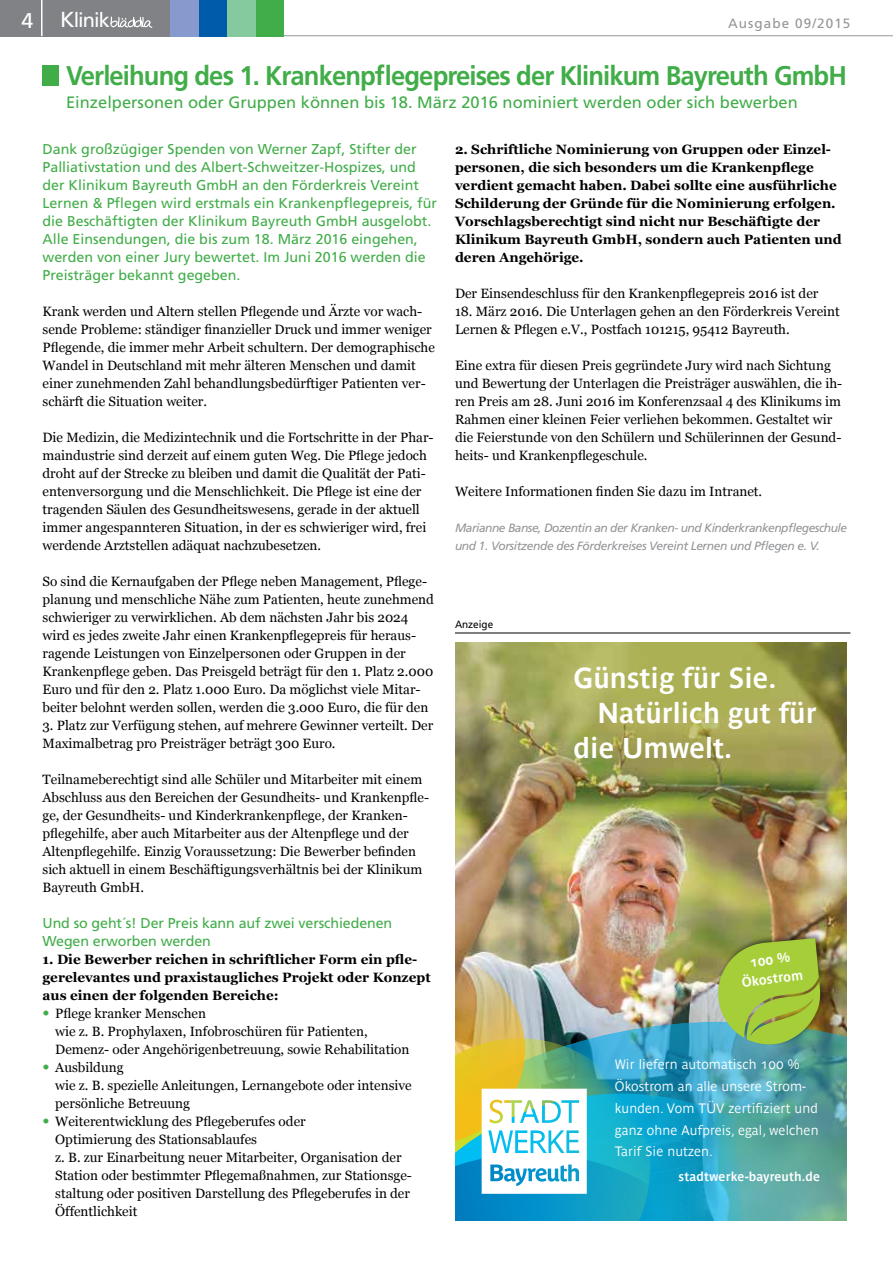
<style>
.page{position:relative;width:893px;height:1263px;background:#fff}
.page>*{position:absolute;margin:0;border:0;box-sizing:border-box;transform-origin:0 0}
.t1{font:700 28.5px "Parisine Std Gris";color:#fff}
.t2{font:700 27px "Frutiger";letter-spacing:-.035em;color:#41ad49;scale:.95 1}
.t3{font:20.1px "Frutiger";letter-spacing:-.05em;color:#fff}
.t4{font:16.5px "Frutiger";color:#41ad49}
.t5{font:14.25px/18px "Frutiger";color:#41ad49}
.t6{font:13.5px/18px "Georgia";color:#000}
.t7{font:700 13.5px/18px "Georgia";color:#000}
.t8{font:13.5px/21.8px "Parisine Std Gris";letter-spacing:.01em;color:#fff}
.t9{font:13.5px "Frutiger";letter-spacing:.08em;color:#939598}
.t10{font:700 13.35px/18.8px "Parisine Std Gris";color:#fff;text-align:center}
.t11{font:700 12.75px "Parisine Std Gris";letter-spacing:.01em;color:#fff}
.t12{font:italic 12px/18px "Frutiger";letter-spacing:-.04em;color:#939598}
.t13{font:10.5px "Frutiger";color:#000;scale:.95 1}
.s1{font-size:21.3px}
.s2{font-size:21.75px}
.s3{font-family:"Frutiger";font-size:14.25px;color:#41ad49}
</style>
<div class="page">
<div style="left:255px;top:0;width:29px;height:36px;background:#41ad49"></div>
<div style="left:198px;top:0;width:29px;height:36px;background:#005baa"></div>
<div style="left:227px;top:0;width:28px;height:36px;background:#85c99e"></div>
<div style="left:170px;top:0;width:28px;height:36px;background:#879ace"></div>
<div style="left:0;top:0;width:170px;height:36px;background:#808285"></div>
<svg style="left:110px;top:17px;width:42px;height:11px"></svg>
<hr style="left:41px;top:0;width:2px;height:36px;background:#fff">
<hr style="left:284px;top:35px;width:609px;height:1px;background:#939598">
<hr style="left:455px;top:633px;width:395px;height:1px;background:#000">
<div style="left:42px;top:65px;width:16px;height:21px;background:#41ad49"></div>
<img style="left:455px;top:642px;width:391px;height:379px">
<svg style="left:820px;top:1021px;width:26px;height:72px;background:#4f8a81"></svg>
<svg style="left:820px;top:1093px;width:26px;height:127px;background:#5f9f94"></svg>
<div style="left:716px;top:931px;width:111px;height:115px;background:#000;opacity:.5"></div>
<img style="left:455px;top:938px;width:365px;height:283px">
<h3 class="t3" style="left:22px;top:9px;width:90px"><span class="s1">4</span> <span class="s2">K</span>linik</h3>
<p class="t9" style="left:728px;top:15px;width:124px">Ausgabe 09/2015</p>
<h2 class="t2" style="left:66px;top:60px;width:823px">Verleihung des 1. Krankenpflegepreises der Klinikum Bayreuth GmbH</h2>
<p class="t4" style="left:66px;top:93px;width:733px">Einzelpersonen oder Gruppen können bis 18. März 2016 nominiert werden oder sich bewerben</p>
<p class="t5" style="left:43px;top:140px;width:396px">Dank großzügiger Spenden von Werner Zapf, Stifter der Palliativstation und des Albert-Schweitzer-Hospizes, und der Klinikum Bayreuth GmbH an den Förderkreis Vereint Lernen &amp; Pflegen wird erstmals ein Krankenpflegepreis, für die Beschäftigten der Klinikum Bayreuth GmbH ausgelobt.<br>Alle Einsendungen, die bis zum 18. März 2016 eingehen, werden von einer Jury bewertet. Im Juni 2016 werden die Preisträger bekannt gegeben.</p>
<p class="t6" style="left:43px;top:302px;width:394px">Krank werden und Altern stellen Pflegende und Ärzte vor wach&shy;sende Probleme: ständiger finanzieller Druck und immer weniger Pflegende, die immer mehr Arbeit schultern. Der demographische Wandel in Deutschland mit mehr älteren Menschen und damit einer zunehmenden Zahl behandlungsbedürftiger Patienten ver&shy;schärft die Situation weiter.</p>
<p class="t6" style="left:43px;top:428px;width:393px">Die Medizin, die Medizintechnik und die Fortschritte in der Phar&shy;maindustrie sind derzeit auf einem guten Weg. Die Pflege jedoch droht auf der Strecke zu bleiben und damit die Qualität der Pati&shy;entenversorgung und die Menschlichkeit. Die Pflege ist eine der tragenden Säulen des Gesundheitswesens, gerade in der aktuell immer angespannteren Situation, in der es schwieriger wird, frei werdende Arztstellen adäquat nachzubesetzen.</p>
<p class="t6" style="left:43px;top:572px;width:393px">So sind die Kernaufgaben der Pflege neben Management, Pflege&shy;planung und menschliche Nähe zum Patienten, heute zunehmend schwieriger zu verwirklichen. Ab dem nächsten Jahr bis 2024 wird es jedes zweite Jahr einen Krankenpflegepreis für heraus&shy;ragende Leistungen von Einzelpersonen oder Gruppen in der Krankenpflege geben. Das Preisgeld beträgt für den 1. Platz 2.000<br>Euro und für den 2. Platz 1.000 Euro. Da möglichst viele Mitar&shy;beiter belohnt werden sollen, werden die 3.000 Euro, die für den</p>
<p class="t6" style="left:43px;top:716px;width:392px">3. Platz zur Verfügung stehen, auf mehrere Gewinner verteilt. Der<br>Maximalbetrag pro Preisträger beträgt 300 Euro.</p>
<p class="t6" style="left:43px;top:770px;width:388px">Teilnameberechtigt sind alle Schüler und Mitarbeiter mit einem Abschluss aus den Bereichen der Gesundheits- und Krankenpfle&shy;ge, der Gesundheits- und Kinderkrankenpflege, der Kranken&shy;pflegehilfe, aber auch Mitarbeiter aus der Altenpflege und der Altenpflegehilfe. Einzig Voraussetzung: Die Bewerber befinden sich aktuell in einem Beschäftigungsverhältnis bei der Klinikum Bayreuth GmbH.</p>
<p class="t5" style="left:43px;top:914px;width:351px">Und so geht´s! Der Preis kann auf zwei verschiedenen<br>Wegen erworben werden</p>
<p class="t7" style="left:43px;top:950px;width:390px">1. Die Bewerber reichen in schriftlicher Form ein pfle&shy;gerelevantes und praxistaugliches Projekt oder Konzept aus einen der folgenden Bereiche:</p>
<p class="t6" style="left:55px;top:1004px;width:356px;text-indent:-13px"><span class="s3">•</span> Pflege kranker Menschen<br>wie z. B. Prophylaxen, Infobroschüren für Patienten,<br>Demenz- oder Angehörigenbetreuung, sowie Rehabilitation</p>
<p class="t6" style="left:55px;top:1058px;width:358px;text-indent:-13px"><span class="s3">•</span> Ausbildung<br>wie z. B. spezielle Anleitungen, Lernangebote oder intensive persönliche Betreuung</p>
<p class="t6" style="left:55px;top:1112px;width:358px;text-indent:-13px"><span class="s3">•</span> Weiterentwicklung des Pflegeberufes oder<br>Optimierung des Stationsablaufes<br>z. B. zur Einarbeitung neuer Mitarbeiter, Organisation der Station oder bestimmter Pflegemaßnahmen, zur Stationsge&shy;staltung oder positiven Darstellung des Pflegeberufes in der Öffentlichkeit</p>
<p class="t7" style="left:455px;top:140px;width:388px">2. Schriftliche Nominierung von Gruppen oder Einzel&shy;personen, die sich besonders um die Krankenpflege verdient gemacht haben. Dabei sollte eine ausführliche Schilderung der Gründe für die Nominierung erfolgen.<br>Vorschlagsberechtigt sind nicht nur Beschäftigte der Klinikum Bayreuth GmbH, sondern auch Patienten und deren Angehörige.</p>
<p class="t6" style="left:455px;top:284px;width:365px">Der Einsendeschluss für den Krankenpflegepreis 2016 ist der</p>
<p class="t6" style="left:455px;top:302px;width:386px">18. März 2016. Die Unterlagen gehen an den Förderkreis Vereint<br>Lernen &amp; Pflegen e.V., Postfach 101215, 95412 Bayreuth.</p>
<p class="t6" style="left:455px;top:356px;width:389px">Eine extra für diesen Preis gegründete Jury wird nach Sichtung und Bewertung der Unterlagen die Preisträger auswählen, die ih&shy;ren Preis am 28. Juni 2016 im Konferenzsaal 4 des Klinikums im Rahmen einer kleinen Feier verliehen bekommen. Gestaltet wir die Feierstunde von den Schülern und Schülerinnen der Gesund&shy;heits- und Krankenpflegeschule.</p>
<p class="t6" style="left:455px;top:482px;width:309px">Weitere Informationen finden Sie dazu im Intranet.</p>
<p class="t12" style="left:455px;top:519px;width:394px">Marianne Banse, Dozentin an der Kranken- und Kinderkrankenpflegeschule und 1. Vorsitzende des Förderkreises Vereint Lernen und Pflegen e. V.</p>
<p class="t13" style="left:455px;top:619px;width:42px">Anzeige</p>
<h1 class="t1" style="left:573px;top:662px;width:204px">Günstig für Sie.</h1>
<h1 class="t1" style="left:597px;top:696px;width:221px">Natürlich gut für</h1>
<h1 class="t1" style="left:573px;top:731px;width:160px">die Umwelt.</h1>
<p class="t10" style="left:738px;top:954px;width:63px;rotate:-7deg">100 %<br>Ökostrom</p>
<p class="t8" style="left:615px;top:1053px;width:205px">Wir liefern automatisch 100 %<br>Ökostrom an alle unsere Strom&shy;kunden. Vom TÜV zertifiziert und ganz ohne Aufpreis, egal, welchen<br>Tarif Sie nutzen.</p>
<p class="t11" style="left:679px;top:1169px;width:143px">stadtwerke-bayreuth.de</p>
</div>
